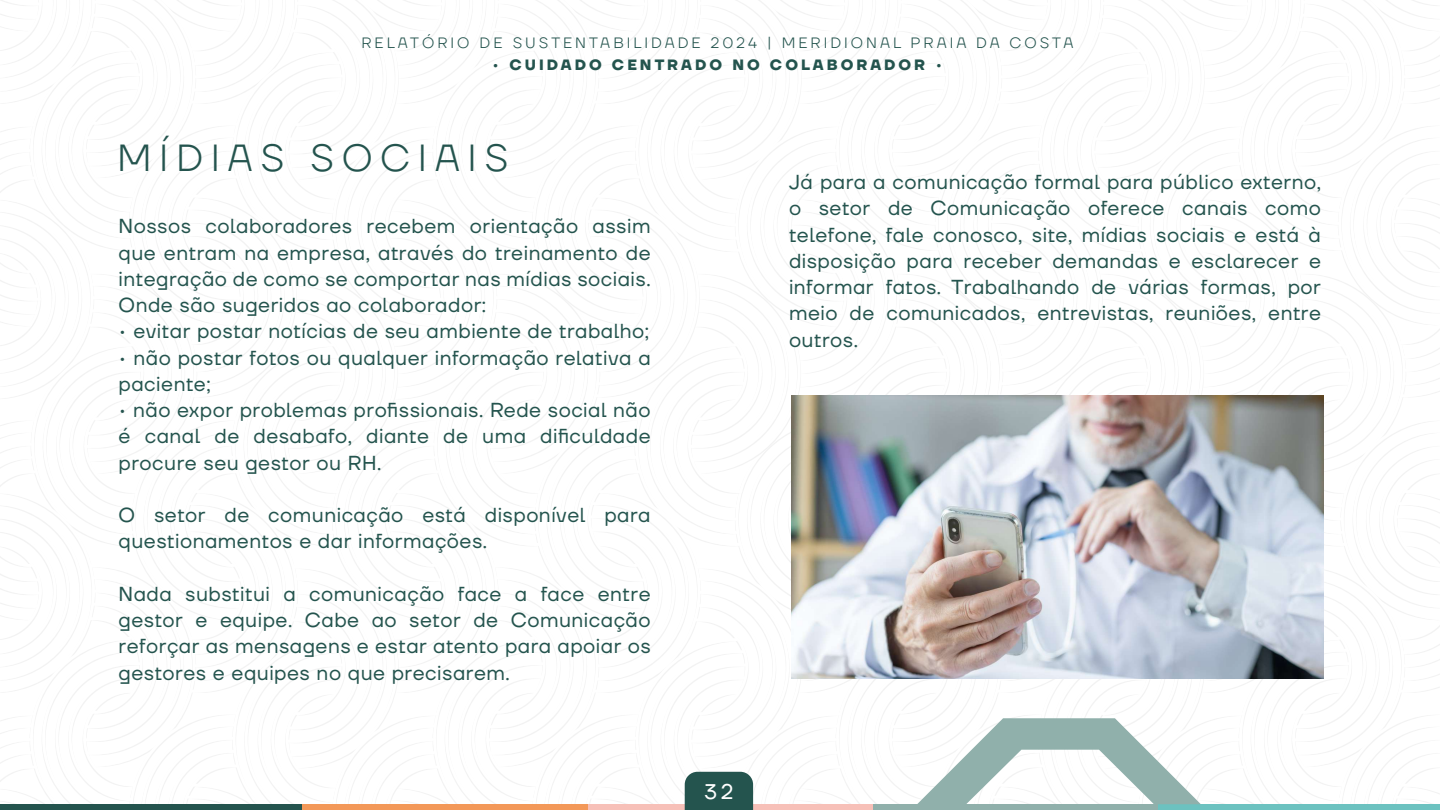
<style>
.page{position:relative;width:1440px;height:810px;background:#fff}
.page>*{position:absolute;margin:0;border:0;box-sizing:border-box;transform-origin:0 0}
.t1{font:300 37.8px "TT Firs Neue";letter-spacing:.2em;color:#24544e}
.t2{font:21.23px "TT Firs Neue";color:#fff}
.t3{font:20.25px/26.2px "TT Firs Neue";letter-spacing:.025em;color:#24544e;text-align:justify}
.t4{font:300 15px "TT Firs Neue";letter-spacing:.2em;color:#24544e}
.t5{font:700 15px "TT Firs Neue";letter-spacing:.2em;color:#24544e}
</style>
<div class="page">
<div style="left:0;top:804px;width:303px;height:6px;background:#24544e"></div>
<div style="left:302px;top:804px;width:286px;height:6px;background:#f39858"></div>
<div style="left:588px;top:804px;width:285px;height:6px;background:#f7c0b8"></div>
<div style="left:873px;top:804px;width:286px;height:6px;background:#90b0ab"></div>
<div style="left:1159px;top:804px;width:281px;height:6px;background:#6cc2c0"></div>
<div style="left:685px;top:772px;width:68px;height:38px;background:#24544e"></div>
<svg style="left:917px;top:718px;width:284px;height:87px"></svg>
<img style="left:791px;top:395px;width:532px;height:283px">
<p class="t4" style="left:361px;top:32px;width:714px">RELATÓRIO DE SUSTENTABILIDADE 2024 | MERIDIONAL PRAIA DA COSTA</p>
<p class="t5" style="left:492px;top:55px;width:452px">• CUIDADO CENTRADO NO COLABORADOR •</p>
<h1 class="t1" style="left:117px;top:132px;width:393px">MÍDIAS SOCIAIS</h1>
<p class="t3" style="left:119px;top:213px;width:534px">Nossos colaboradores recebem orientação assim que entram na empresa, através do treinamento de integração de como se comportar nas mídias sociais.<br>Onde são sugeridos ao colaborador:</p>
<p class="t3" style="left:119px;top:318px;width:532px">• evitar postar notícias de seu ambiente de trabalho;</p>
<p class="t3" style="left:119px;top:344px;width:534px">• não postar fotos ou qualquer informação relativa a paciente;</p>
<p class="t3" style="left:119px;top:397px;width:534px">• não expor problemas profissionais. Rede social não é canal de desabafo, diante de uma dificuldade procure seu gestor ou RH.</p>
<p class="t3" style="left:119px;top:502px;width:534px">O setor de comunicação está disponível para questionamentos e dar informações.</p>
<p class="t3" style="left:119px;top:580px;width:534px">Nada substitui a comunicação face a face entre gestor e equipe. Cabe ao setor de Comunicação reforçar as mensagens e estar atento para apoiar os gestores e equipes no que precisarem.</p>
<p class="t2" style="left:704px;top:777px;width:30px">32</p>
<p class="t3" style="left:789px;top:169px;width:534px">Já para a comunicação formal para público externo, o setor de Comunicação oferece canais como telefone, fale conosco, site, mídias sociais e está à disposição para receber demandas e esclarecer e informar fatos. Trabalhando de várias formas, por meio de comunicados, entrevistas, reuniões, entre outros.</p>
</div>
